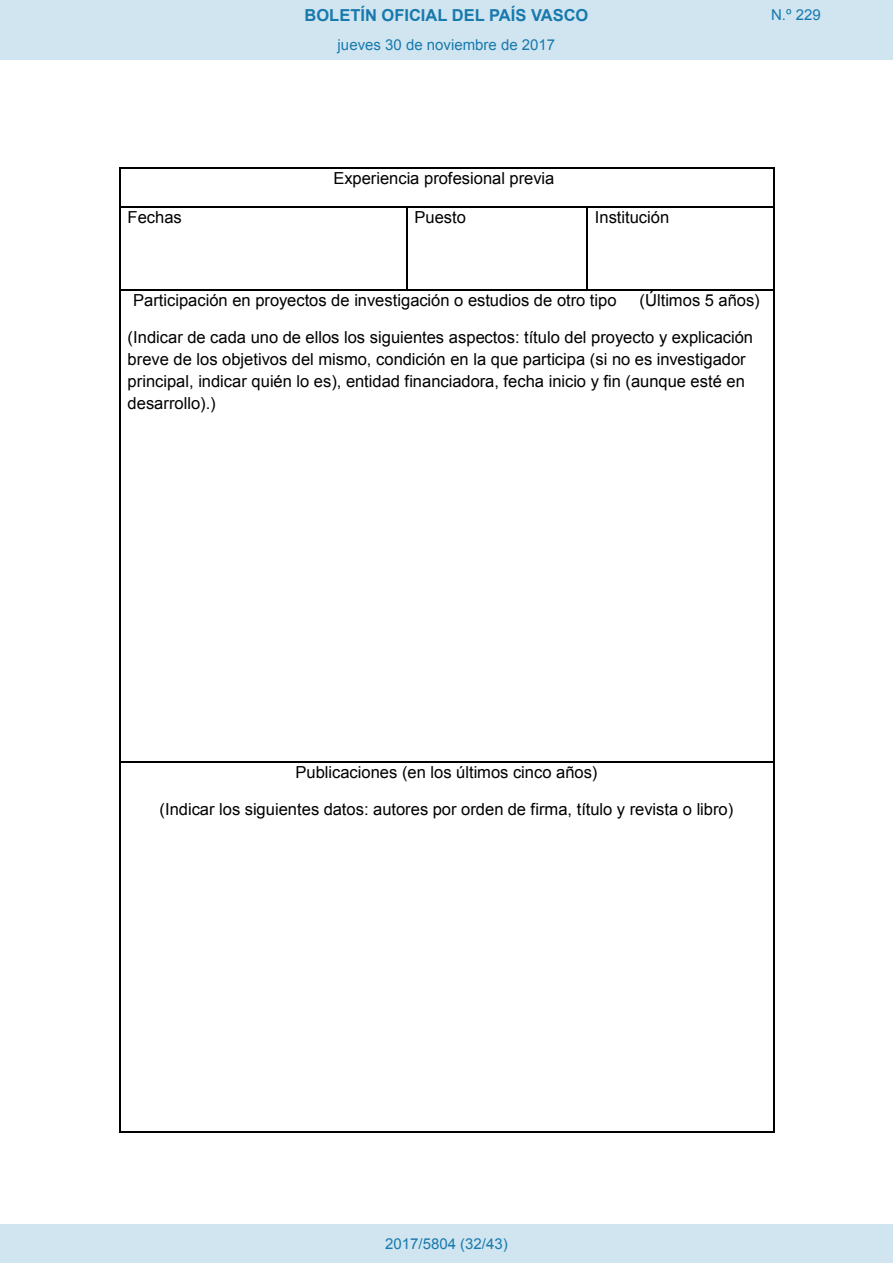
<style>
.page{position:relative;width:893px;height:1263px;background:#fff}
.page>*{position:absolute;margin:0;border:0;box-sizing:border-box;transform-origin:0 0}
.t1{font:16.5px/21.9px "Arial";color:#000}
.t2{font:700 16.5px "Arial";color:#1879ad}
.Paginacion_Centro{font:15px "Arial";color:#1879ad}
</style>
<div class="page">
<hr style="left:120px;top:168px;width:653px;height:1px;background:#000">
<hr style="left:119px;top:169px;width:1px;height:37px;background:#000">
<hr style="left:773px;top:169px;width:1px;height:37px;background:#000">
<hr style="left:120px;top:206px;width:286px;height:1px;background:#000">
<hr style="left:407px;top:206px;width:179px;height:1px;background:#000">
<hr style="left:587px;top:206px;width:186px;height:1px;background:#000">
<hr style="left:119px;top:207px;width:1px;height:83px;background:#000">
<hr style="left:406px;top:207px;width:1px;height:83px;background:#000">
<hr style="left:586px;top:207px;width:1px;height:83px;background:#000">
<hr style="left:773px;top:207px;width:1px;height:83px;background:#000">
<hr style="left:120px;top:290px;width:286px;height:1px;background:#000">
<hr style="left:407px;top:290px;width:179px;height:1px;background:#000">
<hr style="left:587px;top:290px;width:186px;height:1px;background:#000">
<hr style="left:119px;top:291px;width:1px;height:471px;background:#000">
<hr style="left:773px;top:291px;width:1px;height:471px;background:#000">
<hr style="left:120px;top:762px;width:653px;height:1px;background:#000">
<hr style="left:119px;top:763px;width:1px;height:368px;background:#000">
<hr style="left:120px;top:1131px;width:653px;height:2px;background:#000">
<hr style="left:773px;top:763px;width:1px;height:368px;background:#000">
<div style="left:0;top:0;width:893px;height:60px;background:#d0e5f0"></div>
<div style="left:0;top:1225px;width:893px;height:38px;background:#d0e5f0"></div>
<p class="t2" style="left:305px;top:4px;width:285px">BOLETÍN OFICIAL DEL PAÍS VASCO</p>
<p class="Paginacion_Centro" style="left:771px;top:5px;width:51px">N.º 229</p>
<p class="Paginacion_Centro" style="left:338px;top:35px;width:219px">jueves 30 de noviembre de 2017</p>
<p class="t1" style="left:333px;top:168px;width:222px">Experiencia profesional previa</p>
<p class="t1" style="left:128px;top:206px;width:56px">Fechas</p>
<p class="t1" style="left:415px;top:206px;width:53px">Puesto</p>
<p class="t1" style="left:595px;top:206px;width:76px">Institución</p>
<p class="t1" style="left:133px;top:290px;width:485px">Participación en proyectos de investigación o estudios de otro tipo</p>
<p class="t1" style="left:640px;top:290px;width:122px">(Últimos 5 años)</p>
<p class="t1" style="left:128px;top:327px;width:627px">(Indicar de cada uno de ellos los siguientes aspectos: título del proyecto y explicación breve de los objetivos del mismo, condición en la que participa (si no es investigador principal, indicar quién lo es), entidad financiadora, fecha inicio y fin (aunque esté en desarrollo).)</p>
<p class="t1" style="left:296px;top:762px;width:303px">Publicaciones (en los últimos cinco años)</p>
<p class="t1" style="left:159px;top:799px;width:575px">(Indicar los siguientes datos: autores por orden de firma, título y revista o libro)</p>
<p class="Paginacion_Centro" style="left:385px;top:1234px;width:124px">2017/5804 (32/43)</p>
</div>
